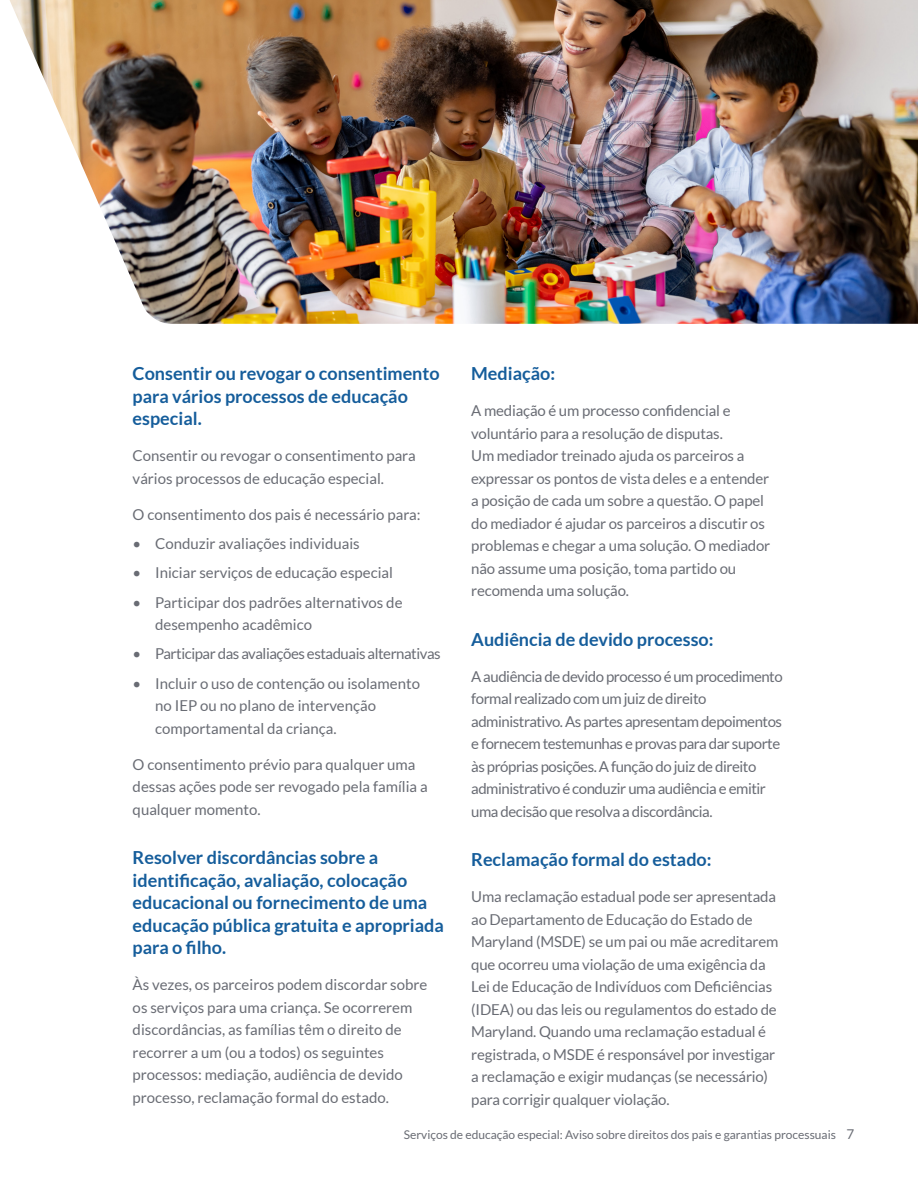
<style>
.page{position:relative;width:918px;height:1188px;background:#fff}
.page>*{position:absolute;margin:0;border:0;box-sizing:border-box;transform-origin:0 0}
.t1{font:700 18px/22.5px "Lato";color:#155d9b}
.Body_Text_Main{font:15px/22.5px "Lato";letter-spacing:-.01em;color:#696c74}
.Body_Text_Main-2{font:15px/22.5px "Lato";letter-spacing:-.03em;color:#696c74}
.Bullet_Body_text{font:15px/22.5px "Lato";color:#696c74}
.Bullet_Body_text-2{font:15px "Lato";letter-spacing:-.03em;color:#696c74}
.t2{font:12px "Lato";color:#696c74}
.s1{font-size:13.5px}
</style>
<div class="page">
<img style="left:10px;top:0;width:908px;height:324px">
<h3 class="t1" style="left:133px;top:362px;width:309px">Consentir ou revogar o consentimento para vários processos de educação especial.</h3>
<p class="Body_Text_Main" style="left:133px;top:445px;width:285px">Consentir ou revogar o consentimento para vários processos de educação especial.</p>
<p class="Body_Text_Main" style="left:133px;top:503px;width:289px">O consentimento dos pais é necessário para:</p>
<p class="Bullet_Body_text" style="left:133px;top:532px;width:229px">• Conduzir avaliações individuais</p>
<p class="Bullet_Body_text" style="left:133px;top:562px;width:262px">• Iniciar serviços de educação especial</p>
<p class="Bullet_Body_text" style="left:155px;top:591px;width:249px;text-indent:-22px">• Participar dos padrões alternativos de desempenho acadêmico</p>
<p class="Bullet_Body_text-2" style="left:133px;top:646px;width:310px">• Participar das avaliações estaduais alternativas</p>
<p class="Bullet_Body_text" style="left:155px;top:672px;width:266px;text-indent:-22px">• Incluir o uso de contenção ou isolamento no IEP ou no plano de intervenção comportamental da criança.</p>
<p class="Body_Text_Main" style="left:133px;top:753px;width:297px">O consentimento prévio para qualquer uma dessas ações pode ser revogado pela família a qualquer momento.</p>
<h3 class="t1" style="left:133px;top:846px;width:313px">Resolver discordâncias sobre a identificação, avaliação, colocação educacional ou fornecimento de uma educação pública gratuita e apropriada para o filho.</h3>
<p class="Body_Text_Main" style="left:133px;top:973px;width:296px">Às vezes, os parceiros podem discordar sobre os serviços para uma criança. Se ocorrerem discordâncias, as famílias têm o direito de recorrer a um (ou a todos) os seguintes processos: mediação, audiência de devido processo, reclamação formal do estado.</p>
<h3 class="t1" style="left:471px;top:362px;width:85px">Mediação:</h3>
<p class="Body_Text_Main" style="left:471px;top:400px;width:301px">A mediação é um processo confidencial e voluntário para a resolução de disputas.<br>Um mediador treinado ajuda os parceiros a expressar os pontos de vista deles e a entender a posição de cada um sobre a questão. O papel do mediador é ajudar os parceiros a discutir os problemas e chegar a uma solução. O mediador não assume uma posição, toma partido ou recomenda uma solução.</p>
<h3 class="t1" style="left:471px;top:628px;width:244px">Audiência de devido processo:</h3>
<p class="Body_Text_Main-2" style="left:471px;top:665px;width:313px">A audiência de devido processo é um procedimento formal realizado com um juiz de direito administrativo. As partes apresentam depoimentos e fornecem testemunhas e provas para dar suporte às próprias posições. A função do juiz de direito administrativo é conduzir uma audiência e emitir uma decisão que resolva a discordância.</p>
<h3 class="t1" style="left:471px;top:848px;width:242px">Reclamação formal do estado:</h3>
<p class="Body_Text_Main" style="left:471px;top:886px;width:309px">Uma reclamação estadual pode ser apresentada ao Departamento de Educação do Estado de Maryland (MSDE) se um pai ou mãe acreditarem que ocorreu uma violação de uma exigência da Lei de Educação de Indivíduos com Deficiências (IDEA) ou das leis ou regulamentos do estado de Maryland. Quando uma reclamação estadual é registrada, o MSDE é responsável por investigar a reclamação e exigir mudanças (se necessário) para corrigir qualquer violação.</p>
<p class="t2" style="left:404px;top:1128px;width:452px">Serviços de educação especial: Aviso sobre direitos dos pais e garantias processuais <span class="s1">7</span></p>
</div>
